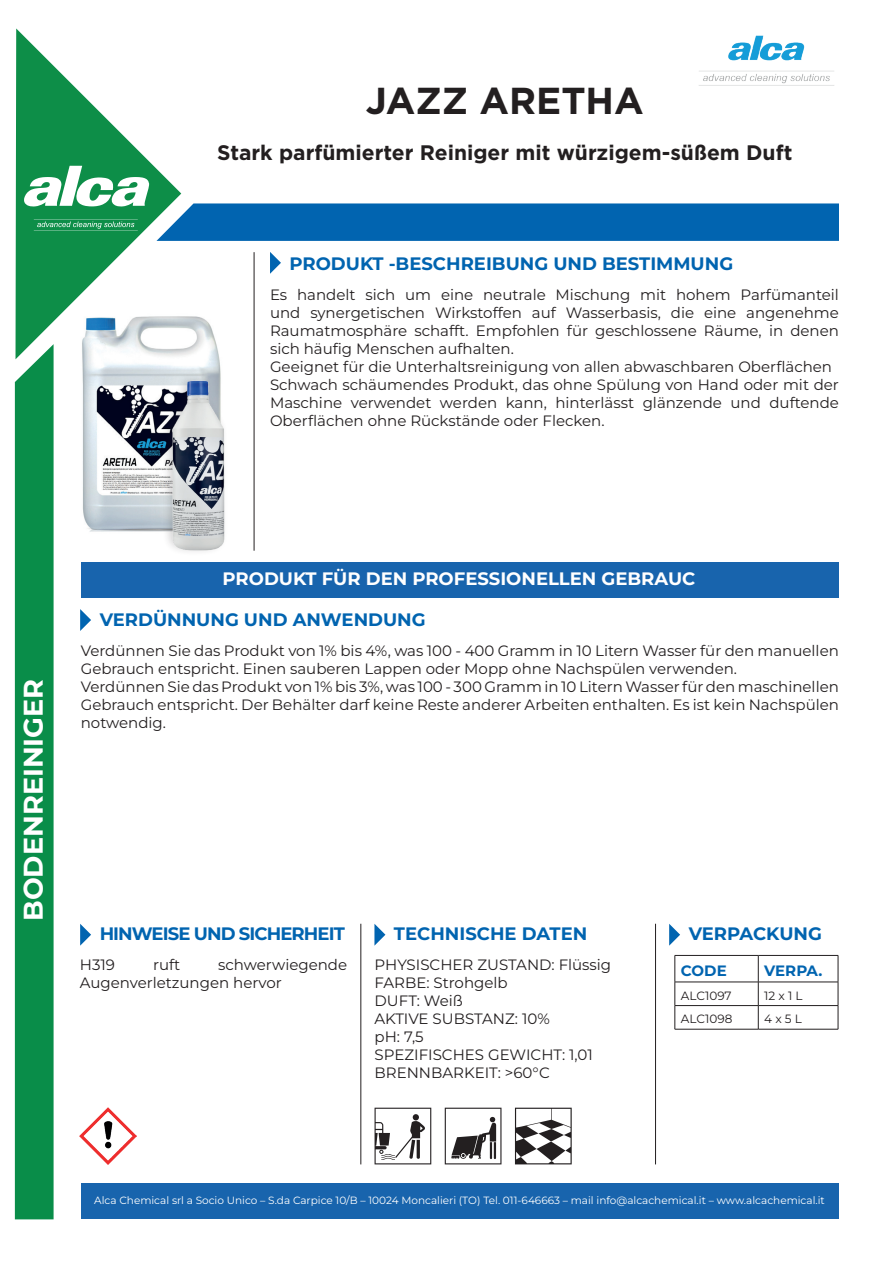
<style>
.page{position:relative;width:893px;height:1263px;background:#fff}
.page>*{position:absolute;margin:0;border:0;box-sizing:border-box;transform-origin:0 0}
.t1{font:700 37.5px "Gotham";color:#231f20}
.t2{font:700 27px "Montserrat";color:#fff}
.t3{font:700 21px "Gotham";color:#231f20}
.t4{font:700 18px "Montserrat";color:#0164b0}
.t5{font:700 18px "Montserrat";color:#fff}
.t6{font:700 18px "Montserrat";letter-spacing:-.05em;color:#0164b0}
.t7{font:15px/18px "Montserrat";color:#231f20}
.t8{font:700 15px "Montserrat";color:#0164b0}
.t9{font:12px "Montserrat";color:#231f20}
.t10{font:10.5px "Montserrat";color:#fff}
</style>
<div class="page">
<img style="left:699px;top:35px;width:135px;height:51px">
<img style="left:82px;top:316px;width:139px;height:216px">
<div style="left:161px;top:371px;width:67px;height:186px;background:#231f20;opacity:.2"></div>
<img style="left:170px;top:381px;width:57px;height:170px">
<hr style="left:254px;top:252px;width:1px;height:299px;background:#231f20">
<svg style="left:270px;top:252px;width:11px;height:22px"></svg>
<svg style="left:80px;top:609px;width:11px;height:22px"></svg>
<svg style="left:16px;top:28px;width:165px;height:331px"></svg>
<svg style="left:24px;top:166px;width:125px;height:41px"></svg>
<svg style="left:34px;top:219px;width:104px;height:12px"></svg>
<svg style="left:156px;top:203px;width:683px;height:38px;background:#0a69b2"></svg>
<div style="left:15px;top:344px;width:39px;height:875px;background:#098d49"></div>
<div style="left:81px;top:561px;width:757px;height:36px;background:#1864ad"></div>
<div style="left:81px;top:1183px;width:757px;height:36px;background:#1864ad"></div>
<svg style="left:80px;top:924px;width:11px;height:22px"></svg>
<svg style="left:374px;top:924px;width:11px;height:22px"></svg>
<svg style="left:669px;top:924px;width:11px;height:22px"></svg>
<hr style="left:361px;top:924px;width:1px;height:240px;background:#231f20">
<hr style="left:655px;top:924px;width:1px;height:240px;background:#231f20">
<hr style="left:675px;top:955px;width:83px;height:1px;background:#231f20">
<hr style="left:758px;top:955px;width:80px;height:1px;background:#231f20">
<hr style="left:675px;top:982px;width:83px;height:1px;background:#231f20">
<hr style="left:758px;top:982px;width:80px;height:1px;background:#231f20">
<hr style="left:675px;top:1005px;width:83px;height:1px;background:#231f20">
<svg style="left:675px;top:956px;width:1px;height:73px"></svg>
<hr style="left:758px;top:1005px;width:80px;height:1px;background:#231f20">
<svg style="left:758px;top:956px;width:1px;height:73px"></svg>
<svg style="left:838px;top:956px;width:1px;height:73px"></svg>
<hr style="left:675px;top:1029px;width:83px;height:1px;background:#231f20">
<hr style="left:758px;top:1029px;width:80px;height:1px;background:#231f20">
<svg style="left:375px;top:1108px;width:56px;height:56px"></svg>
<img style="left:80px;top:1108px;width:57px;height:56px">
<svg style="left:445px;top:1108px;width:56px;height:56px"></svg>
<svg style="left:515px;top:1108px;width:57px;height:56px"></svg>
<h1 class="t1" style="left:366px;top:79px;width:280px">JAZZ ARETHA</h1>
<h3 class="t3" style="left:217px;top:140px;width:577px">Stark parfümierter Reiniger mit würzigem-süßem Duft</h3>
<p class="t4" style="left:290px;top:251px;width:445px">PRODUKT -BESCHREIBUNG UND BESTIMMUNG</p>
<p class="t7" style="left:270px;top:286px;width:570px">Es handelt sich um eine neutrale Mischung mit hohem Parfümanteil und synergetischen Wirkstoffen auf Wasserbasis, die eine angenehme Raumatmosphäre schafft. Empfohlen für geschlossene Räume, in denen sich häufig Menschen aufhalten.<br>Geeignet für die Unterhaltsreinigung von allen abwaschbaren Oberflächen Schwach schäumendes Produkt, das ohne Spülung von Hand oder mit der Maschine verwendet werden kann, hinterlässt glänzende und duftende Oberflächen ohne Rückstände oder Flecken.</p>
<h2 class="t2" style="left:15px;top:921px;width:243px;rotate:-90deg">BODENREINIGER</h2>
<p class="t5" style="left:223px;top:567px;width:474px">PRODUKT FÜR DEN PROFESSIONELLEN GEBRAUC</p>
<p class="t4" style="left:100px;top:607px;width:328px">VERDÜNNUNG UND ANWENDUNG</p>
<p class="t7" style="left:81px;top:641px;width:760px">Verdünnen Sie das Produkt von 1% bis 4%, was 100 - 400 Gramm in 10 Litern Wasser für den manuellen Gebrauch entspricht. Einen sauberen Lappen oder Mopp ohne Nachspülen verwenden.<br>Verdünnen Sie das Produkt von 1% bis 3%, was 100 - 300 Gramm in 10 Litern Wasser für den maschinellen Gebrauch entspricht. Der Behälter darf keine Reste anderer Arbeiten enthalten. Es ist kein Nachspülen notwendig.</p>
<p class="t6" style="left:100px;top:922px;width:247px">HINWEISE UND SICHERHEIT</p>
<p class="t4" style="left:394px;top:922px;width:195px">TECHNISCHE DATEN</p>
<p class="t4" style="left:689px;top:922px;width:135px">VERPACKUNG</p>
<p class="t7" style="left:80px;top:955px;width:37px">H319</p>
<p class="t7" style="left:153px;top:955px;width:29px">ruft</p>
<p class="t7" style="left:80px;top:955px;width:269px;text-indent:138px">schwerwiegende<br>Augenverletzungen hervor</p>
<p class="t7" style="left:375px;top:955px;width:238px">PHYSISCHER ZUSTAND: Flüssig<br>FARBE: Strohgelb<br>DUFT: Weiß<br>AKTIVE SUBSTANZ: 10%<br>pH: 7,5<br>SPEZIFISCHES GEWICHT: 1,01<br>BRENNBARKEIT: &gt;60°C</p>
<p class="t8" style="left:681px;top:961px;width:47px">CODE</p>
<p class="t8" style="left:764px;top:961px;width:60px">VERPA.</p>
<p class="t9" style="left:681px;top:987px;width:52px">ALC1097</p>
<p class="t9" style="left:764px;top:987px;width:40px">12 x 1 L</p>
<p class="t9" style="left:681px;top:1011px;width:53px">ALC1098</p>
<p class="t9" style="left:764px;top:1011px;width:39px">4 x 5 L</p>
<p class="t10" style="left:94px;top:1193px;width:732px">Alca Chemical srl a Socio Unico – S.da Carpice 10/B – 10024 Moncalieri (TO) Tel. 011-646663 – mail info@alcachemical.it – www.alcachemical.it</p>
</div>
